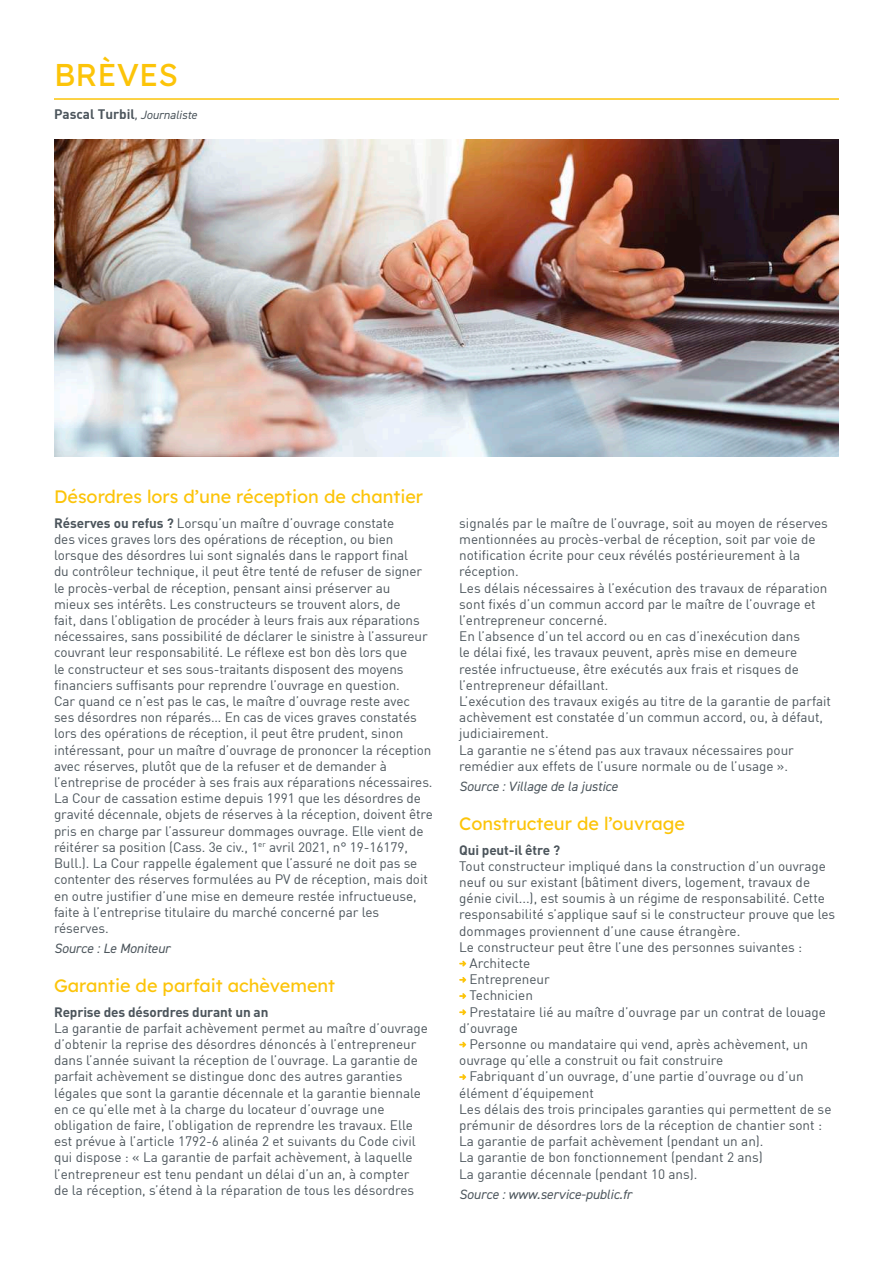
<style>
.page{position:relative;width:893px;height:1263px;background:#fff}
.page>*{position:absolute;margin:0;border:0;box-sizing:border-box;transform-origin:0 0}
.t1{font:31.5px "Lexend Deca";color:#fcc409}
.t2{font:18px "Lexend Deca";color:#fcc409}
.t3{font:13.5px/16.2px "DIN";color:#4c555c}
.t4{font:italic 13.5px "DIN2014";color:#4c555c}
.t5{font:700 13.5px "DIN";letter-spacing:-.01em;color:#4c555c}
.t6{font:13.5px "DIN Bold";color:#4c555c}
.s1{font-family:"DIN2014";font-style:italic;font-size:12px}
.s2{font-weight:700}
</style>
<div class="page">
<svg style="left:459px;top:961px;width:7px;height:5px"></svg>
<svg style="left:459px;top:977px;width:7px;height:6px"></svg>
<svg style="left:459px;top:993px;width:7px;height:6px"></svg>
<svg style="left:459px;top:1009px;width:7px;height:6px"></svg>
<svg style="left:459px;top:1042px;width:7px;height:5px"></svg>
<svg style="left:459px;top:1074px;width:7px;height:6px"></svg>
<hr style="left:54px;top:98px;width:785px;height:2px;background:#fcc409">
<img style="left:54px;top:139px;width:785px;height:317px">
<h1 class="t1" style="left:54px;top:48px;width:126px">BRÈVES</h1>
<p class="t6" style="left:54px;top:105px;width:145px">Pascal Turbil<span class="s1">, Journaliste</span></p>
<h2 class="t2" style="left:54px;top:482px;width:371px">Désordres lors d’une réception de chantier</h2>
<p class="t3" style="left:54px;top:515px;width:380px"><span class="s2">Réserves ou refus ?</span> Lorsqu’un maître d’ouvrage constate<br>des vices graves lors des opérations de réception, ou bien lorsque des désordres lui sont signalés dans le rapport final<br>du contrôleur technique, il peut être tenté de refuser de signer le procès-verbal de réception, pensant ainsi préserver au<br>mieux ses intérêts. Les constructeurs se trouvent alors, de<br>fait, dans l’obligation de procéder à leurs frais aux réparations nécessaires, sans possibilité de déclarer le sinistre à l’assureur couvrant leur responsabilité. Le réflexe est bon dès lors que<br>le constructeur et ses sous-traitants disposent des moyens financiers suffisants pour reprendre l’ouvrage en question.<br>Car quand ce n’est pas le cas, le maître d’ouvrage reste avec ses désordres non réparés… En cas de vices graves constatés lors des opérations de réception, il peut être prudent, sinon intéressant, pour un maître d’ouvrage de prononcer la réception avec réserves, plutôt que de la refuser et de demander à l’entreprise de procéder à ses frais aux réparations nécessaires.<br>La Cour de cassation estime depuis 1991 que les désordres de gravité décennale, objets de réserves à la réception, doivent être pris en charge par l’assureur dommages ouvrage. Elle vient de réitérer sa position (Cass. 3e civ., 1<sup>er</sup> avril 2021, n° 19-16179, Bull.). La Cour rappelle également que l’assuré ne doit pas se contenter des réserves formulées au PV de réception, mais doit en outre justifier d’une mise en demeure restée infructueuse, faite à l’entreprise titulaire du marché concerné par les réserves.</p>
<p class="t4" style="left:54px;top:940px;width:118px">Source : Le Moniteur</p>
<h2 class="t2" style="left:54px;top:970px;width:283px">Garantie de parfait achèvement</h2>
<p class="t5" style="left:54px;top:1003px;width:216px">Reprise des désordres durant un an</p>
<p class="t3" style="left:54px;top:1020px;width:375px">La garantie de parfait achèvement permet au maître d’ouvrage d’obtenir la reprise des désordres dénoncés à l’entrepreneur dans l’année suivant la réception de l’ouvrage. La garantie de parfait achèvement se distingue donc des autres garanties légales que sont la garantie décennale et la garantie biennale en ce qu’elle met à la charge du locateur d’ouvrage une obligation de faire, l’obligation de reprendre les travaux. Elle est prévue à l’article 1792-6 alinéa 2 et suivants du Code civil qui dispose : « La garantie de parfait achèvement, à laquelle l’entrepreneur est tenu pendant un délai d’un an, à compter<br>de la réception, s’étend à la réparation de tous les désordres</p>
<p class="t3" style="left:459px;top:515px;width:373px">signalés par le maître de l’ouvrage, soit au moyen de réserves mentionnées au procès-verbal de réception, soit par voie de notification écrite pour ceux révélés postérieurement à la réception.<br>Les délais nécessaires à l’exécution des travaux de réparation sont fixés d’un commun accord par le maître de l’ouvrage et l’entrepreneur concerné.<br>En l’absence d’un tel accord ou en cas d’inexécution dans<br>le délai fixé, les travaux peuvent, après mise en demeure restée infructueuse, être exécutés aux frais et risques de l’entrepreneur défaillant.<br>L’exécution des travaux exigés au titre de la garantie de parfait achèvement est constatée d’un commun accord, ou, à défaut, judiciairement.<br>La garantie ne s’étend pas aux travaux nécessaires pour remédier aux effets de l’usure normale ou de l’usage ».</p>
<p class="t4" style="left:459px;top:778px;width:160px">Source : Village de la justice</p>
<h2 class="t2" style="left:459px;top:808px;width:227px">Constructeur de l’ouvrage</h2>
<p class="t5" style="left:459px;top:841px;width:102px">Qui peut-il être ?</p>
<p class="t3" style="left:459px;top:858px;width:368px">Tout constructeur impliqué dans la construction d’un ouvrage</p>
<p class="t3" style="left:459px;top:874px;width:352px">neuf ou sur existant (bâtiment divers, logement, travaux de</p>
<p class="t3" style="left:459px;top:890px;width:367px">génie civil...), est soumis à un régime de responsabilité. Cette</p>
<p class="t3" style="left:459px;top:906px;width:378px">responsabilité s’applique sauf si le constructeur prouve que les</p>
<p class="t3" style="left:459px;top:922px;width:283px">dommages proviennent d’une cause étrangère.</p>
<p class="t3" style="left:459px;top:939px;width:345px">Le constructeur peut être l’une des personnes suivantes :</p>
<p class="t3" style="left:470px;top:955px;width:62px">Architecte</p>
<p class="t3" style="left:470px;top:971px;width:82px">Entrepreneur</p>
<p class="t3" style="left:470px;top:987px;width:65px">Technicien</p>
<p class="t3" style="left:470px;top:1003px;width:358px">Prestataire lié au maître d’ouvrage par un contrat de louage</p>
<p class="t3" style="left:459px;top:1020px;width:60px">d’ouvrage</p>
<p class="t3" style="left:470px;top:1036px;width:340px">Personne ou mandataire qui vend, après achèvement, un</p>
<p class="t3" style="left:459px;top:1052px;width:266px">ouvrage qu’elle a construit ou fait construire</p>
<p class="t3" style="left:470px;top:1068px;width:336px">Fabriquant d’un ouvrage, d’une partie d’ouvrage ou d’un</p>
<p class="t3" style="left:459px;top:1084px;width:136px">élément d’équipement</p>
<p class="t3" style="left:459px;top:1101px;width:374px">Les délais des trois principales garanties qui permettent de se</p>
<p class="t3" style="left:459px;top:1117px;width:364px">prémunir de désordres lors de la réception de chantier sont :</p>
<p class="t3" style="left:459px;top:1133px;width:306px">La garantie de parfait achèvement (pendant un an).</p>
<p class="t3" style="left:459px;top:1149px;width:305px">La garantie de bon fonctionnement (pendant 2 ans)</p>
<p class="t3" style="left:459px;top:1165px;width:240px">La garantie décennale (pendant 10 ans).</p>
<p class="t4" style="left:459px;top:1186px;width:174px">Source : www.service-public.fr</p>
</div>
